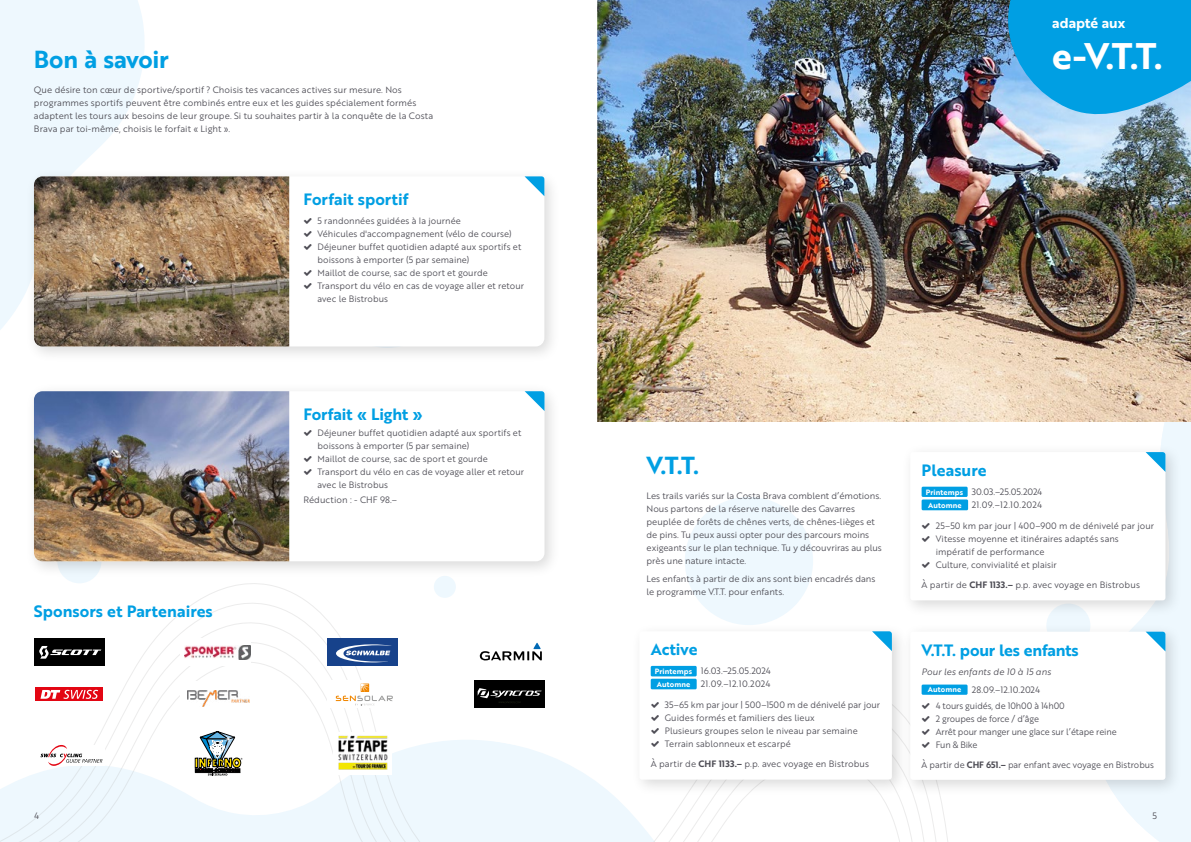
<style>
.page{position:relative;width:1191px;height:842px;background:#fff}
.page>*{position:absolute;margin:0;border:0;box-sizing:border-box;transform-origin:0 0}
.t1{font:36px "Brother 1816 Bold";color:#fff}
.t2{font:24px "Brother 1816 Bold";letter-spacing:-.01em;color:#009fe3}
.t3{font:16px "Brother 1816 Bold";color:#009fe3}
.t4{font:14px "Brother 1816 Bold";letter-spacing:-.005em;color:#fff}
.t5{font:9px/13px "Brother 1816 Book";letter-spacing:.005em;color:#4e4d55}
.t6{font:9px/13px "Brother 1816 Book";letter-spacing:-.015em;color:#4e4d55}
.t7{font:9px "Brother 1816 Book Italic";letter-spacing:.005em;color:#4e4d55}
.t8{font:7.5px/13.1px "Brother 1816 Bold";letter-spacing:.015em;color:#fff;text-align:center}
.s1{font-family:"Brother 1816 Bold"}
</style>
<div class="page">
<svg style="left:137px;top:0;width:7px;height:87px"></svg>
<svg style="left:0;top:0;width:137px;height:330px;background:#eff8fe"></svg>
<svg style="left:685px;top:497px;width:128px;height:125px"></svg>
<svg style="left:1047px;top:617px;width:43px;height:6px"></svg>
<div style="left:1090px;top:283px;width:101px;height:559px;background:linear-gradient(to right,#fffefc,#ebf6fd)"></div>
<svg style="left:0;top:578px;width:467px;height:264px"></svg>
<svg style="left:467px;top:680px;width:631px;height:162px"></svg>
<img style="left:597px;top:0;width:594px;height:421px">
<div style="left:901px;top:443px;width:281px;height:174px;background:#000;opacity:.15"></div>
<div style="left:910px;top:452px;width:255px;height:148px;background:#fff;border-radius:3px"></div>
<div style="left:921px;top:487px;width:46px;height:10px;background:#009fe3"></div>
<div style="left:921px;top:499px;width:47px;height:11px;background:#009fe3"></div>
<svg style="left:1145px;top:452px;width:20px;height:20px"></svg>
<div style="left:630px;top:622px;width:279px;height:174px;background:#000;opacity:.15"></div>
<div style="left:639px;top:631px;width:253px;height:149px;background:#fff;border-radius:3px"></div>
<div style="left:650px;top:666px;width:46px;height:10px;background:#009fe3"></div>
<div style="left:650px;top:679px;width:46px;height:10px;background:#009fe3"></div>
<svg style="left:872px;top:631px;width:20px;height:20px"></svg>
<div style="left:901px;top:623px;width:281px;height:174px;background:#000;opacity:.15"></div>
<div style="left:910px;top:632px;width:255px;height:148px;background:#fff;border-radius:3px"></div>
<div style="left:921px;top:684px;width:46px;height:11px;background:#009fe3"></div>
<svg style="left:1146px;top:632px;width:19px;height:19px"></svg>
<svg style="left:1003px;top:0;width:188px;height:120px;background:#21a6e3"></svg>
<div style="left:25px;top:167px;width:536px;height:196px;background:#000;opacity:.15"></div>
<div style="left:34px;top:176px;width:510px;height:170px;background:#fff;border-radius:9px"></div>
<svg style="left:524px;top:176px;width:20px;height:20px"></svg>
<div style="left:25px;top:382px;width:536px;height:196px;background:#000;opacity:.15"></div>
<div style="left:34px;top:391px;width:510px;height:170px;background:#fff;border-radius:9px"></div>
<svg style="left:524px;top:391px;width:20px;height:20px"></svg>
<div style="left:34px;top:638px;width:70px;height:28px;background:#000"></div>
<svg style="left:39px;top:646px;width:62px;height:13px"></svg>
<div style="left:327px;top:638px;width:71px;height:28px;background:#17428b"></div>
<svg style="left:336px;top:644px;width:55px;height:18px"></svg>
<svg style="left:480px;top:643px;width:62px;height:17px"></svg>
<div style="left:181px;top:638px;width:70px;height:28px;background:#fff"></div>
<img style="left:185px;top:646px;width:66px;height:13px">
<div style="left:188px;top:731px;width:57px;height:44px;background:#fff"></div>
<svg style="left:195px;top:731px;width:47px;height:44px"></svg>
<div style="left:34px;top:745px;width:70px;height:21px;background:#fff"></div>
<svg style="left:40px;top:745px;width:62px;height:21px"></svg>
<div style="left:34px;top:687px;width:70px;height:15px;background:#fff"></div>
<div style="left:35px;top:687px;width:68px;height:14px;background:#e30613"></div>
<svg style="left:40px;top:690px;width:58px;height:9px"></svg>
<div style="left:181px;top:681px;width:70px;height:28px;background:#fff"></div>
<img style="left:187px;top:691px;width:62px;height:15px">
<div style="left:327px;top:680px;width:71px;height:28px;background:#fff"></div>
<svg style="left:336px;top:683px;width:57px;height:22px"></svg>
<div style="left:474px;top:680px;width:70px;height:28px;background:#000"></div>
<svg style="left:474px;top:688px;width:67px;height:23px"></svg>
<div style="left:333px;top:732px;width:58px;height:43px;background:#fff"></div>
<img style="left:338px;top:735px;width:50px;height:35px">
<img style="left:34px;top:176px;width:255px;height:170px">
<img style="left:34px;top:391px;width:255px;height:170px">
<h2 class="t2" style="left:34px;top:41px;width:136px">Bon à savoir</h2>
<p class="t5" style="left:34px;top:83px;width:401px">Que désire ton cœur de sportive/sportif ? Choisis tes vacances actives sur mesure. Nos programmes sportifs peuvent être combinés entre eux et les guides spécialement formés adaptent les tours aux besoins de leur groupe. Si tu souhaites partir à la conquête de la Costa Brava par toi-même, choisis le forfait « Light ».</p>
<h3 class="t3" style="left:303px;top:187px;width:107px">Forfait sportif</h3>
<p class="t5" style="left:317px;top:213px;width:208px">5 randonnées guidées à la journée<br>Véhicules d'accompagnement (vélo de course)<br>Déjeuner buffet quotidien adapté aux sportifs et boissons à emporter (5 par semaine)<br>Maillot de course, sac de sport et gourde Transport du vélo en cas de voyage aller et retour avec le Bistrobus</p>
<h3 class="t3" style="left:34px;top:599px;width:180px">Sponsors et Partenaires</h3>
<h3 class="t3" style="left:303px;top:402px;width:121px">Forfait « Light »</h3>
<p class="t5" style="left:317px;top:425px;width:208px">Déjeuner buffet quotidien adapté aux sportifs et boissons à emporter (5 par semaine)<br>Maillot de course, sac de sport et gourde Transport du vélo en cas de voyage aller et retour avec le Bistrobus</p>
<p class="t5" style="left:303px;top:493px;width:95px">Réduction : - CHF 98.–</p>
<h3 class="t4" style="left:1052px;top:12px;width:74px">adapté aux</h3>
<h1 class="t1" style="left:1052px;top:28px;width:112px">e-V.T.T.</h1>
<h2 class="t2" style="left:646px;top:447px;width:54px">V.T.T.</h2>
<p class="t5" style="left:646px;top:489px;width:237px">Les trails variés sur la Costa Brava comblent d’émotions.<br>Nous partons de la réserve naturelle des Gavarres peuplée de forêts de chênes verts, de chênes-lièges et de pins. Tu peux aussi opter pour des parcours moins exigeants sur le plan technique. Tu y découvriras au plus près une nature intacte.</p>
<p class="t5" style="left:646px;top:572px;width:230px">Les enfants à partir de dix ans sont bien encadrés dans le programme V.T.T. pour enfants.</p>
<h3 class="t3" style="left:650px;top:637px;width:48px">Active</h3>
<p class="t5" style="left:701px;top:664px;width:71px">16.03.–25.05.2024<br>21.09.–12.10.2024</p>
<p class="t5" style="left:665px;top:698px;width:217px">35–65 km par jour | 500–1500 m de dénivelé par jour Guides formés et familiers des lieux<br>Plusieurs groupes selon le niveau par semaine Terrain sablonneux et escarpé</p>
<p class="t5" style="left:650px;top:757px;width:220px">À partir de <span class="s1">CHF 1133.–</span> p.p. avec voyage en Bistrobus</p>
<p class="t8" style="left:655px;top:664px;width:39px;text-align:left">Printemps<br>Automne</p>
<h3 class="t3" style="left:921px;top:458px;width:66px">Pleasure</h3>
<p class="t5" style="left:972px;top:484px;width:72px">30.03.–25.05.2024<br>21.09.–12.10.2024</p>
<p class="t5" style="left:935px;top:519px;width:220px">25–50 km par jour | 400–900 m de dénivelé par jour Vitesse moyenne et itinéraires adaptés sans impératif de performance<br>Culture, convivialité et plaisir</p>
<p class="t5" style="left:921px;top:578px;width:220px">À partir de <span class="s1">CHF 1133.–</span> p.p. avec voyage en Bistrobus</p>
<p class="t8" style="left:926px;top:485px;width:39px">Printemps<br>Automne</p>
<h3 class="t3" style="left:921px;top:638px;width:159px">V.T.T. pour les enfants</h3>
<p class="t7" style="left:921px;top:665px;width:131px">Pour les enfants de 10 à 15 ans</p>
<p class="t5" style="left:935px;top:681px;width:131px;line-height:15.8px;text-indent:36px">28.09.–12.10.2024<br>4 tours guidés, de 10h00 à 14h00</p>
<p class="t6" style="left:935px;top:711px;width:182px">2 groupes de force / d’âge<br>Arrêt pour manger une glace sur l’étape reine<br>Fun &amp; Bike</p>
<p class="t5" style="left:921px;top:757px;width:234px">À partir de <span class="s1">CHF 651.–</span> par enfant avec voyage en Bistrobus</p>
<p class="t8" style="left:928px;top:683px;width:35px">Automne</p>
<p class="t5" style="left:34px;top:809px;width:6px">4</p>
<p class="t5" style="left:1152px;top:809px;width:6px">5</p>
</div>
